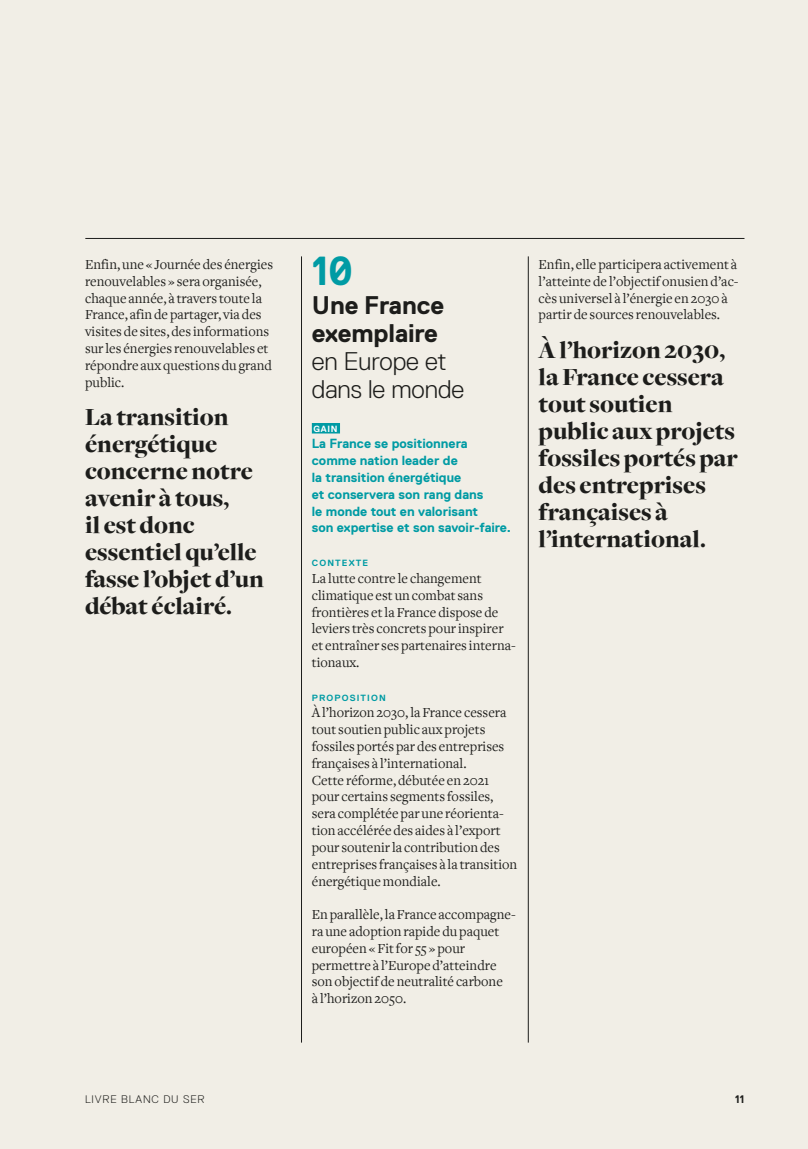
<style>
.page{position:relative;width:808px;height:1149px;background:#fff}
.page>*{position:absolute;margin:0;border:0;box-sizing:border-box;transform-origin:0 0}
.t1{font:700 40.5px "Replica";color:#009ba4}
.t2{font:900 25.5px/27px "Freight Disp";color:#1d1d1b}
.t3{font:300 25.5px/28px "Replica";color:#1d1d1b}
.t4{font:700 25.5px/28px "Replica";letter-spacing:-.005em;color:#1d1d1b}
.t5{font:14.4px/16.8px "Freight Text";color:#1d1d1b}
.t6{font:700 13.2px/16.8px "Replica";color:#009ba4}
.t7{font:300 10.95px "Replica";letter-spacing:.075em;color:#1d1d1b}
.t8{font:700 10.95px "Replica";color:#1d1d1b}
.t9{font:700 9px "Replica";letter-spacing:.125em;color:#009ba4}
.t10{font:700 9px "Replica";color:#fff}
</style>
<div class="page">
<div style="left:0;top:0;width:808px;height:1148px;background:#f1eee6"></div>
<hr style="left:85px;top:238px;width:659px;height:1px;background:#1d1d1b">
<hr style="left:301px;top:256px;width:1px;height:786px;background:#1d1d1b">
<hr style="left:528px;top:256px;width:1px;height:786px;background:#1d1d1b">
<div style="left:312px;top:423px;width:28px;height:10px;background:#009ba4"></div>
<p class="t5" style="left:85px;top:256px;width:189px">Enfin, une « Journée des énergies renouvelables » sera organisée, chaque année, à travers toute la<br>France, afin de partager, via des visites de sites, des informations sur les énergies renouvelables et répondre aux questions du grand public.</p>
<h2 class="t2" style="left:85px;top:404px;width:180px">La transition énergétique concerne notre avenir à tous,<br>il est donc essentiel qu’elle fasse l’objet d’un débat éclairé.</h2>
<h1 class="t1" style="left:312px;top:248px;width:42px">10</h1>
<h2 class="t4" style="left:312px;top:291px;width:134px">Une France exemplaire</h2>
<h2 class="t3" style="left:312px;top:347px;width:154px">en Europe et dans le monde</h2>
<p class="t10" style="left:314px;top:423px;width:25px">GAIN</p>
<p class="t6" style="left:312px;top:435px;width:201px">La France se positionnera comme nation leader de<br>la transition énergétique<br>et conservera son rang dans<br>le monde tout en valorisant<br>son expertise et son savoir-faire.</p>
<p class="t9" style="left:312px;top:557px;width:58px">CONTEXTE</p>
<p class="t5" style="left:312px;top:570px;width:205px">La lutte contre le changement climatique est un combat sans frontières et la France dispose de leviers très concrets pour inspirer et entraîner ses partenaires interna&shy;tionaux.</p>
<p class="t9" style="left:312px;top:692px;width:75px">PROPOSITION</p>
<p class="t5" style="left:312px;top:704px;width:207px">À l’horizon 2030, la France cessera tout soutien public aux projets fossiles portés par des entreprises françaises à l’international.<br>Cette réforme, débutée en 2021 pour certains segments fossiles, sera complétée par une réorienta&shy;tion accélérée des aides à l’export pour soutenir la contribution des entreprises françaises à la transition énergétique mondiale.</p>
<p class="t5" style="left:312px;top:906px;width:205px">En parallèle, la France accompagne&shy;ra une adoption rapide du paquet européen «Fit for 55 » pour permettre à l’Europe d’atteindre son objectif de neutralité carbone<br>à l’horizon 2050.</p>
<p class="t5" style="left:539px;top:256px;width:201px">Enfin, elle participera activement à l’atteinte de l’objectif onusien d’ac&shy;cès universel à l’énergie en 2030 à partir de sources renouvelables.</p>
<h2 class="t2" style="left:539px;top:336px;width:201px">À l’horizon 2030, la France cessera tout soutien public aux projets fossiles portés par des entreprises françaises à l’international.</h2>
<p class="t7" style="left:85px;top:1092px;width:121px">LIVRE BLANC DU SER</p>
<p class="t8" style="left:735px;top:1092px;width:10px">11</p>
</div>
